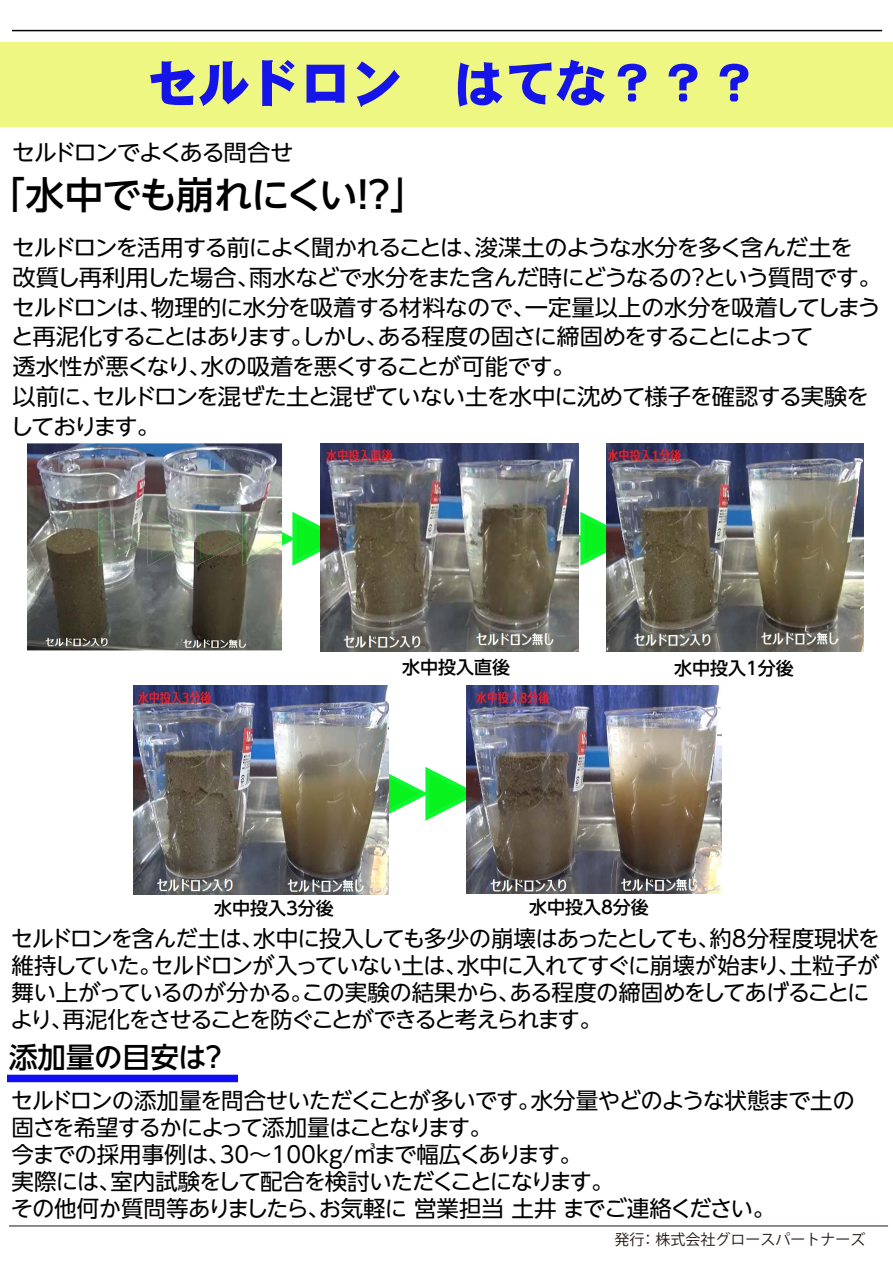
<style>
.page{position:relative;width:893px;height:1263px;background:#fff}
.page>*{position:absolute;margin:0;border:0;box-sizing:border-box;transform-origin:0 0}
.t1{font:51px "DF Gothic EB WIN RKSJ H";color:#1515ea}
.t2{font:500 37.5px "UD Shin Go NT Pro";letter-spacing:-.05em;color:#000;scale:1.04 1}
.t3{font:500 28.5px "UD Shin Go NT Pro";letter-spacing:-.01em;color:#000}
.t4{font:22.65px "UD Shin Go NT Pro";letter-spacing:-.075em;color:#000;scale:1.04 1}
.t5{font:22.5px/27px "UD Shin Go NT Pro";letter-spacing:-.055em;color:#000}
.t6{font:22.5px/29.8px "UD Shin Go NT Pro";letter-spacing:-.055em;color:#000;scale:1.04 1}
.t7{font:500 18px "UD Shin Go NT Pro";color:#000}
.t8{font:15px "Gothic BBB Pro Medium 90 ms RKSJ H";color:#221815}
</style>
<div class="page">
<svg style="left:282px;top:509px;width:324px;height:60px"></svg>
<hr style="left:12px;top:30px;width:870px;height:1px;background:#070707">
<hr style="left:9px;top:1225px;width:879px;height:1px;background:#221815">
<div style="left:0;top:42px;width:893px;height:84px;background:#eef781"></div>
<img style="left:27px;top:443px;width:255px;height:207px">
<img style="left:98px;top:512px;width:184px;height:54px">
<img style="left:152px;top:519px;width:39px;height:40px">
<img style="left:200px;top:519px;width:39px;height:40px">
<img style="left:247px;top:519px;width:35px;height:40px">
<img style="left:321px;top:443px;width:257px;height:209px">
<img style="left:606px;top:443px;width:257px;height:209px">
<svg style="left:388px;top:764px;width:79px;height:102px"></svg>
<img style="left:133px;top:686px;width:255px;height:209px">
<img style="left:467px;top:686px;width:254px;height:208px">
<div style="left:7px;top:1075px;width:231px;height:7px;background:#120df7"></div>
<h1 class="t1" style="left:147px;top:57px;width:613px">セルドロン　はてな？？？</h1>
<p class="t4" style="left:12px;top:134px;width:273px">セルドロンでよくある問合せ</p>
<h2 class="t2" style="left:-13px;top:165px;width:427px">「水中でも崩れにくい！？」</h2>
<p class="t6" style="left:10px;top:232px;width:840px">セルドロンを活用する前によく聞かれることは、浚渫土のような水分を多く含んだ土を<br>改質し再利用した場合、雨水などで水分をまた含んだ時にどうなるの？という質問です。セルドロンは、物理的に水分を吸着する材料なので、一定量以上の水分を吸着してしまうと再泥化することはあります。しかし、ある程度の固さに締固めをすることによって<br>透水性が悪くなり、水の吸着を悪くすることが可能です。<br>以前に、セルドロンを混ぜた土と混ぜていない土を水中に沈めて様子を確認する実験をしております。</p>
<p class="t7" style="left:402px;top:653px;width:109px">水中投入直後</p>
<p class="t7" style="left:674px;top:654px;width:121px">水中投入1分後</p>
<p class="t7" style="left:214px;top:893px;width:121px">水中投入3分後</p>
<p class="t7" style="left:529px;top:892px;width:121px">水中投入8分後</p>
<p class="t5" style="left:11px;top:924px;width:871px">セルドロンを含んだ土は、水中に投入しても多少の崩壊はあったとしても、約8分程度現状を維持していた。セルドロンが入っていない土は、水中に入れてすぐに崩壊が始まり、土粒子が舞い上がっているのが分かる。この実験の結果から、ある程度の締固めをしてあげることにより、再泥化をさせることを防ぐことができると考えられます。</p>
<p class="t3" style="left:9px;top:1034px;width:221px">添加量の目安は？</p>
<p class="t5" style="left:11px;top:1086px;width:846px">セルドロンの添加量を問合せいただくことが多いです。水分量やどのような状態まで土の固さを希望するかによって添加量はことなります。<br>今までの採用事例は、30～100kg/㎥まで幅広くあります。<br>実際には、室内試験をして配合を検討いただくことになります。<br>その他何か質問等ありましたら、お気軽に 営業担当 土井 までご連絡ください。</p>
<p class="t8" style="left:614px;top:1231px;width:268px">発行：株式会社グロースパートナーズ　</p>
</div>
